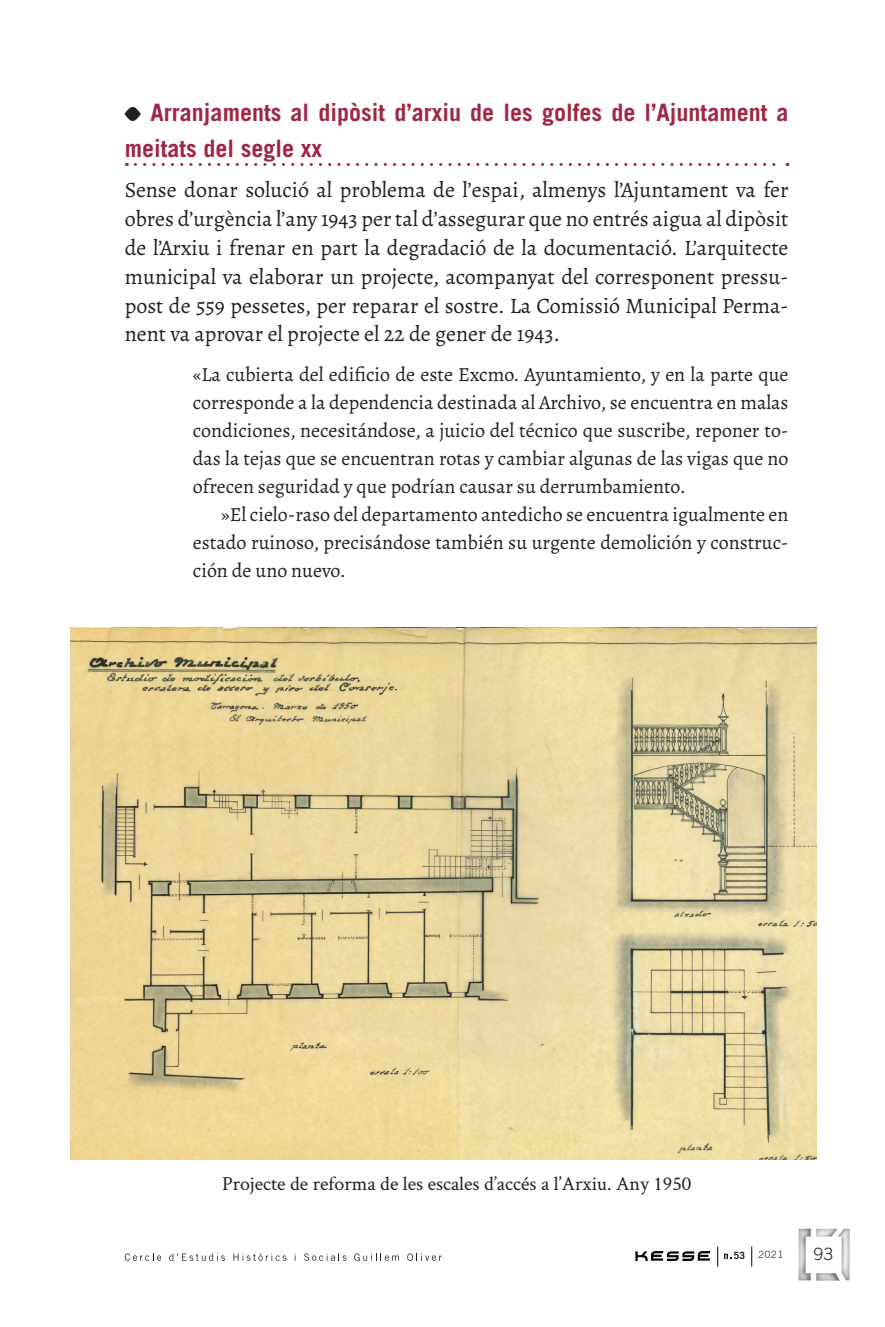
<style>
.page{position:relative;width:885px;height:1327px;background:#fff}
.page>*{position:absolute;margin:0;border:0;box-sizing:border-box;transform-origin:0 0}
.t1{font:700 24px/36px "Trade Gothic LT Std";color:#9f2743}
.t2{font:22px/28.8px "Alegreya";color:#231f20;text-align:justify}
.t3{font:20px/28px "Alegreya";color:#231f20;text-align:justify}
.t4{font:20px "Crimson Text";color:#231f20}
.t5{font:300 17px "Trade Gothic LT Std";color:#231f20}
.t6{font:300 10px "Trade Gothic LT Std";color:#231f20}
.t7{font:700 10px "Trade Gothic LT Std";color:#231f20}
.s1{font-family:"Button Button AOE";font-weight:400;font-size:18px;color:#231f20}
</style>
<div class="page">
<svg style="left:635px;top:1251px;width:74px;height:10px"></svg>
<svg style="left:724px;top:1253px;width:7px;height:6px"></svg>
<svg style="left:717px;top:1246px;width:1px;height:20px"></svg>
<svg style="left:751px;top:1246px;width:1px;height:20px"></svg>
<svg style="left:125px;top:1253px;width:36px;height:7px"></svg>
<svg style="left:169px;top:1253px;width:56px;height:7px"></svg>
<svg style="left:233px;top:1253px;width:53px;height:7px"></svg>
<svg style="left:304px;top:1253px;width:42px;height:7px"></svg>
<svg style="left:354px;top:1253px;width:45px;height:7px"></svg>
<svg style="left:408px;top:1253px;width:33px;height:7px"></svg>
<img style="left:798px;top:1228px;width:52px;height:53px">
<svg style="left:135px;top:163px;width:653px;height:3px"></svg>
<img style="left:71px;top:627px;width:745px;height:532px">
<p class="t1" style="left:125px;top:94px;width:665px"><span class="s1">r</span> Arranjaments al dipòsit d’arxiu de les golfes de l’Ajuntament a meitats del segle xx</p>
<p class="t2" style="left:125px;top:176px;width:665px">Sense donar solució al problema de l’espai, almenys l’Ajuntament va fer obres d’urgència l’any 1943 per tal d’assegurar que no entrés aigua al dipòsit de l’Arxiu i frenar en part la degradació de la documentació. L’arquitecte municipal va elaborar un projecte, acompanyat del corresponent pressu&shy;post de 559 pessetes, per reparar el sostre. La Comissió Municipal Perma&shy;nent va aprovar el projecte el 22 de gener de 1943.</p>
<p class="t3" style="left:193px;top:360px;width:597px">«La cubierta del edificio de este Excmo. Ayuntamiento, y en la parte que corresponde a la dependencia destinada al Archivo, se encuentra en malas condiciones, necesitándose, a juicio del técnico que suscribe, reponer to&shy;das la tejas que se encuentran rotas y cambiar algunas de las vigas que no ofrecen seguridad y que podrían causar su derrumbamiento.</p>
<p class="t3" style="left:193px;top:500px;width:597px;text-indent:28px">»El cielo-raso del departamento antedicho se encuentra igualmente en estado ruinoso, precisándose también su urgente demolición y construc&shy;ción de uno nuevo.</p>
<p class="t4" style="left:222px;top:1169px;width:470px">Projecte de reforma de les escales d’accés a l’Arxiu. Any 1950</p>
<p class="t7" style="left:733px;top:1249px;width:13px">53</p>
<p class="t6" style="left:758px;top:1248px;width:26px">2021</p>
<p class="t5" style="left:813px;top:1244px;width:21px">93</p>
</div>
